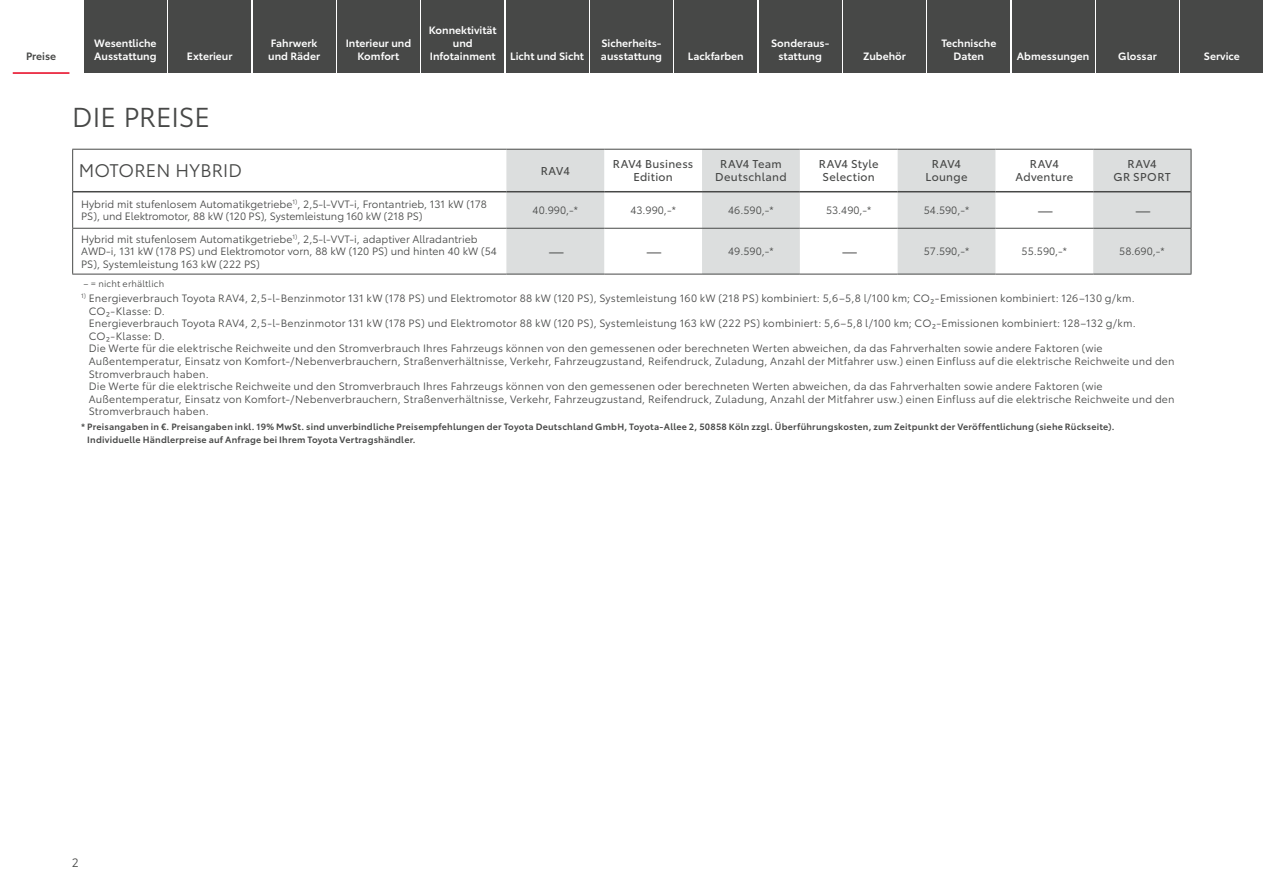
<style>
.page{position:relative;width:1263px;height:893px;background:#fff}
.page>*{position:absolute;margin:0;border:0;box-sizing:border-box;transform-origin:0 0}
.t1{font:27px "Toyota Type";letter-spacing:-.005em;color:#474847}
._1_Kopfzeile_Links{font:18px "Toyota Type";letter-spacing:.01em;color:#474847}
.t2{font:15px "Toyota Type";color:#474847}
.t3{font:12px "Toyota Type";color:#474847}
._1_Kopfzeile_mittig_b{font:11.25px/13.5px "Toyota Type";letter-spacing:.02em;color:#474847;text-align:center}
._1_Fußzeilen_Energie{font:10.5px/12.6px "Toyota Type";letter-spacing:.015em;color:#474847}
._1_Inhalt_GREP{font:10.5px/12.6px "Toyota Type";color:#474847}
.t4{font:600 10.5px/12.6px "Toyota Type";color:#fff}
._1_Inhalt_mittig_PREIS{font:10.5px "Toyota Type";color:#474847}
._1_Verlinkung_aktuell{font:600 10.5px "Toyota Type";color:#474847}
._1_Fußzeile_b{font:600 9px/12.6px "Toyota Type";letter-spacing:.025em;color:#474847}
._1_Fußzeilen{font:9px "Toyota Type";letter-spacing:.015em;color:#474847}
</style>
<div class="page">
<div style="left:506px;top:150px;width:98px;height:124px;background:#dcdede"></div>
<svg style="left:702px;top:150px;width:489px;height:124px;fill:#dcdede"></svg>
<hr style="left:72px;top:228px;width:434px;height:1px;background:#474847">
<hr style="left:898px;top:228px;width:97px;height:1px;background:#474847">
<hr style="left:995px;top:228px;width:98px;height:1px;background:#474847">
<hr style="left:1093px;top:228px;width:98px;height:1px;background:#474847">
<hr style="left:73px;top:191px;width:433px;height:1px;background:#474847">
<hr style="left:506px;top:191px;width:98px;height:1px;background:#474847">
<hr style="left:604px;top:191px;width:98px;height:1px;background:#474847">
<hr style="left:702px;top:191px;width:98px;height:1px;background:#474847">
<hr style="left:800px;top:191px;width:98px;height:1px;background:#474847">
<hr style="left:898px;top:191px;width:97px;height:1px;background:#474847">
<hr style="left:995px;top:191px;width:98px;height:1px;background:#474847">
<hr style="left:1093px;top:191px;width:98px;height:1px;background:#474847">
<hr style="left:506px;top:228px;width:98px;height:1px;background:#474847">
<hr style="left:604px;top:228px;width:98px;height:1px;background:#474847">
<hr style="left:702px;top:228px;width:98px;height:1px;background:#474847">
<hr style="left:800px;top:228px;width:98px;height:1px;background:#474847">
<hr style="left:72px;top:149px;width:434px;height:1px;background:#474847">
<hr style="left:72px;top:150px;width:1px;height:42px;background:#474847">
<hr style="left:506px;top:149px;width:98px;height:1px;background:#474847">
<hr style="left:604px;top:149px;width:98px;height:1px;background:#474847">
<hr style="left:702px;top:149px;width:98px;height:1px;background:#474847">
<hr style="left:800px;top:149px;width:98px;height:1px;background:#474847">
<hr style="left:898px;top:149px;width:97px;height:1px;background:#474847">
<hr style="left:995px;top:149px;width:98px;height:1px;background:#474847">
<hr style="left:1093px;top:149px;width:98px;height:1px;background:#474847">
<hr style="left:1191px;top:150px;width:1px;height:42px;background:#474847">
<hr style="left:72px;top:192px;width:1px;height:36px;background:#474847">
<hr style="left:1191px;top:192px;width:1px;height:36px;background:#474847">
<hr style="left:72px;top:229px;width:1px;height:45px;background:#474847">
<hr style="left:1191px;top:229px;width:1px;height:45px;background:#474847">
<hr style="left:72px;top:274px;width:434px;height:1px;background:#474847">
<hr style="left:506px;top:274px;width:98px;height:1px;background:#474847">
<hr style="left:604px;top:274px;width:98px;height:1px;background:#474847">
<hr style="left:702px;top:274px;width:98px;height:1px;background:#474847">
<hr style="left:800px;top:274px;width:98px;height:1px;background:#474847">
<hr style="left:898px;top:274px;width:97px;height:1px;background:#474847">
<hr style="left:995px;top:274px;width:98px;height:1px;background:#474847">
<hr style="left:1093px;top:274px;width:98px;height:1px;background:#474847">
<div style="left:84px;top:0;width:83px;height:72px;background:#474847"></div>
<div style="left:169px;top:0;width:82px;height:72px;background:#474847"></div>
<div style="left:253px;top:0;width:82px;height:72px;background:#474847"></div>
<div style="left:337px;top:0;width:83px;height:72px;background:#474847"></div>
<div style="left:422px;top:0;width:82px;height:72px;background:#474847"></div>
<div style="left:506px;top:0;width:82px;height:72px;background:#474847"></div>
<div style="left:590px;top:0;width:83px;height:72px;background:#474847"></div>
<div style="left:675px;top:0;width:82px;height:72px;background:#474847"></div>
<div style="left:759px;top:0;width:82px;height:72px;background:#474847"></div>
<div style="left:843px;top:0;width:83px;height:72px;background:#474847"></div>
<div style="left:928px;top:0;width:82px;height:72px;background:#474847"></div>
<div style="left:1012px;top:0;width:82px;height:72px;background:#474847"></div>
<div style="left:1096px;top:0;width:83px;height:72px;background:#474847"></div>
<div style="left:1181px;top:0;width:82px;height:72px;background:#474847"></div>
<hr style="left:13px;top:72px;width:56px;height:2px;background:#e7001d">
<p class="t4" style="left:429px;top:23px;width:69px;text-align:center">Konnektivität und<br>Infotainment</p>
<p class="t4" style="left:94px;top:36px;width:64px">Wesentliche<br>Ausstattung</p>
<p class="t4" style="left:268px;top:36px;width:53px">Fahrwerk und Räder</p>
<p class="t4" style="left:346px;top:36px;width:67px;text-align:center">Interieur und<br>Komfort</p>
<p class="t4" style="left:601px;top:36px;width:63px">Sicherheits&shy;ausstattung</p>
<p class="t4" style="left:771px;top:36px;width:59px;text-align:center">Sonderaus&shy;stattung</p>
<p class="t4" style="left:941px;top:36px;width:56px">Technische</p>
<p class="t4" style="left:688px;top:49px;width:57px">Lackfarben</p>
<p class="_1_Verlinkung_aktuell" style="left:26px;top:48px;width:32px">Preise</p>
<p class="t4" style="left:953px;top:49px;width:32px">Daten</p>
<p class="t4" style="left:1017px;top:49px;width:74px">Abmessungen</p>
<p class="t4" style="left:1118px;top:49px;width:40px">Glossar</p>
<p class="t4" style="left:1204px;top:49px;width:37px">Service</p>
<p class="t4" style="left:510px;top:49px;width:75px">Licht und Sicht</p>
<p class="t4" style="left:863px;top:49px;width:44px">Zubehör</p>
<p class="t4" style="left:187px;top:49px;width:47px">Exterieur</p>
<h1 class="t1" style="left:72px;top:97px;width:139px">DIE PREISE</h1>
<p class="_1_Kopfzeile_Links" style="left:79px;top:157px;width:165px">MOTOREN HYBRID</p>
<p class="_1_Kopfzeile_mittig_b" style="left:541px;top:163px;width:31px">RAV4</p>
<p class="_1_Kopfzeile_mittig_b" style="left:613px;top:156px;width:82px">RAV4 Business</p>
<p class="_1_Kopfzeile_mittig_b" style="left:633px;top:170px;width:41px">Edition</p>
<p class="_1_Kopfzeile_mittig_b" style="left:715px;top:156px;width:73px">RAV4 Team<br>Deutschland</p>
<p class="_1_Kopfzeile_mittig_b" style="left:819px;top:156px;width:61px">RAV4 Style<br>Selection</p>
<p class="_1_Kopfzeile_mittig_b" style="left:925px;top:156px;width:43px">RAV4<br>Lounge</p>
<p class="_1_Kopfzeile_mittig_b" style="left:1030px;top:156px;width:31px">RAV4</p>
<p class="_1_Kopfzeile_mittig_b" style="left:1015px;top:170px;width:59px">Adventure</p>
<p class="_1_Kopfzeile_mittig_b" style="left:1127px;top:156px;width:31px">RAV4</p>
<p class="_1_Kopfzeile_mittig_b" style="left:1113px;top:170px;width:59px">GR SPORT</p>
<p class="_1_Inhalt_GREP" style="left:81px;top:197px;width:407px">Hybrid mit stufenlosem Automatikgetriebe<sup>1)</sup>, 2,5-l-VVT-i, Frontantrieb, 131 kW (178<br>PS), und Elektromotor, 88 kW (120 PS), Systemleistung 160 kW (218 PS)</p>
<p class="_1_Inhalt_mittig_PREIS" style="left:533px;top:203px;width:47px">40.990,-*</p>
<p class="_1_Inhalt_mittig_PREIS" style="left:630px;top:203px;width:47px">43.990,-*</p>
<p class="_1_Inhalt_mittig_PREIS" style="left:728px;top:203px;width:47px">46.590,-*</p>
<p class="_1_Inhalt_mittig_PREIS" style="left:826px;top:203px;width:47px">53.490,-*</p>
<p class="_1_Inhalt_mittig_PREIS" style="left:924px;top:203px;width:47px">54.590,-*</p>
<p class="t2" style="left:1037px;top:199px;width:17px">―</p>
<p class="t2" style="left:1135px;top:199px;width:17px">―</p>
<p class="_1_Inhalt_GREP" style="left:81px;top:232px;width:417px">Hybrid mit stufenlosem Automatikgetriebe<sup>1)</sup>, 2,5-l-VVT-i, adaptiver Allradantrieb<br>AWD-i, 131 kW (178 PS) und Elektromotor vorn, 88 kW (120 PS) und hinten 40 kW (54<br>PS), Systemleistung 163 kW (222 PS)</p>
<p class="t2" style="left:548px;top:240px;width:17px">―</p>
<p class="t2" style="left:646px;top:240px;width:17px">―</p>
<p class="_1_Inhalt_mittig_PREIS" style="left:728px;top:244px;width:47px">49.590,-*</p>
<p class="t2" style="left:842px;top:240px;width:17px">―</p>
<p class="_1_Inhalt_mittig_PREIS" style="left:924px;top:244px;width:47px">57.590,-*</p>
<p class="_1_Inhalt_mittig_PREIS" style="left:1021px;top:244px;width:47px">55.590,-*</p>
<p class="_1_Inhalt_mittig_PREIS" style="left:1119px;top:244px;width:47px">58.690,-*</p>
<p class="_1_Fußzeilen" style="left:84px;top:277px;width:82px">– = nicht erhältlich</p>
<p class="_1_Fußzeilen_Energie" style="left:89px;top:291px;width:1087px;text-indent:-8px"><sup>1)</sup> Energieverbrauch Toyota RAV4, 2,5-l-Benzinmotor 131 kW (178 PS) und Elektromotor 88 kW (120 PS), Systemleistung 160 kW (218 PS) kombiniert: 5,6–5,8 l/100 km; CO₂-Emissionen kombiniert: 126–130 g/km.<br>CO₂-Klasse: D.<br>Energieverbrauch Toyota RAV4, 2,5-l-Benzinmotor 131 kW (178 PS) und Elektromotor 88 kW (120 PS), Systemleistung 163 kW (222 PS) kombiniert: 5,6–5,8 l/100 km; CO₂-Emissionen kombiniert: 128–132 g/km.<br>CO₂-Klasse: D.<br>Die Werte für die elektrische Reichweite und den Stromverbrauch Ihres Fahrzeugs können von den gemessenen oder berechneten Werten abweichen, da das Fahrverhalten sowie andere Faktoren (wie Außentemperatur, Einsatz von Komfort-/Nebenverbrauchern, Straßenverhältnisse, Verkehr, Fahrzeugzustand, Reifendruck, Zuladung, Anzahl der Mitfahrer usw.) einen Einfluss auf die elektrische Reichweite und den Stromverbrauch haben.<br>Die Werte für die elektrische Reichweite und den Stromverbrauch Ihres Fahrzeugs können von den gemessenen oder berechneten Werten abweichen, da das Fahrverhalten sowie andere Faktoren (wie Außentemperatur, Einsatz von Komfort-/Nebenverbrauchern, Straßenverhältnisse, Verkehr, Fahrzeugzustand, Reifendruck, Zuladung, Anzahl der Mitfahrer usw.) einen Einfluss auf die elektrische Reichweite und den Stromverbrauch haben.</p>
<p class="_1_Fußzeile_b" style="left:87px;top:420px;width:1029px;text-indent:-6px">* Preisangaben in €. Preisangaben inkl. 19% MwSt. sind unverbindliche Preisempfehlungen der Toyota Deutschland GmbH, Toyota-Allee 2, 50858 Köln zzgl. Überführungskosten, zum Zeitpunkt der Veröffentlichung (siehe Rückseite).<br>Individuelle Händlerpreise auf Anfrage bei Ihrem Toyota Vertragshändler.</p>
<p class="t3" style="left:72px;top:854px;width:8px">2</p>
</div>
